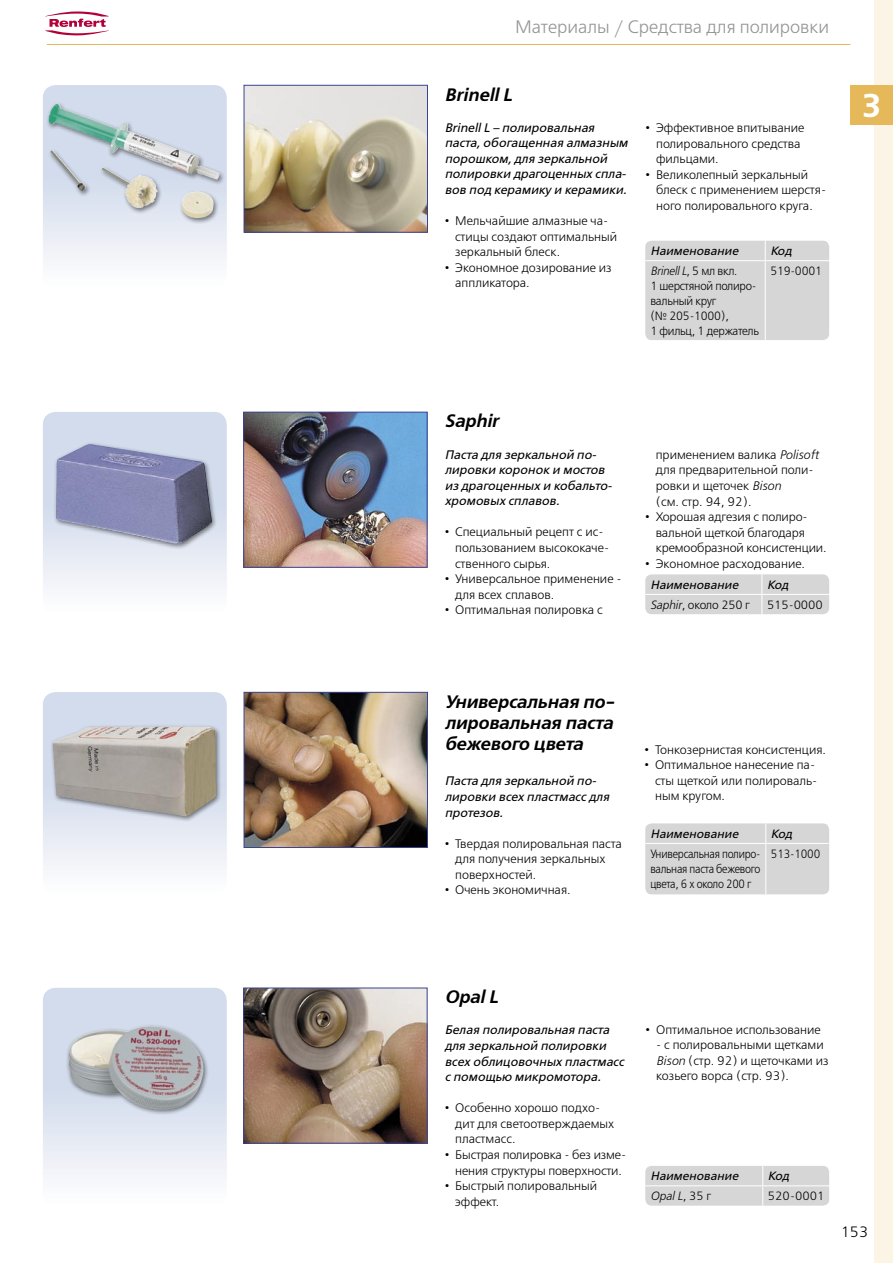
<style>
.page{position:relative;width:893px;height:1263px;background:#fff}
.page>*{position:absolute;margin:0;border:0;box-sizing:border-box;transform-origin:0 0}
.t1{font:600 33px "Free Set";color:#fff}
.t2{font:italic 600 18px/21.3px "Free Set";color:#000;text-align:justify}
.t3{font:300 18px "Free Set";color:#939393}
.t4{font:300 15px "Free Set";color:#000}
.t5{font:300 12.3px/15.6px "Free Set";color:#000}
.t6{font:italic 12.3px/15.6px "Free Set";color:#000}
.t7{font:300 12px/15px "Free Set";letter-spacing:-.02em;color:#000;scale:.94 1}
.t8{font:italic 12px "Free Set";color:#000}
.t9{font:300 12px/15px "Free Set";letter-spacing:-.02em;color:#000;text-align:justify;scale:.88 1}
.t10{font:300 12px "Free Set";letter-spacing:-.02em;color:#000}
.t11{font:italic 300 12px "Free Set";color:#000}
.t12{font:300 12px "Free Set";letter-spacing:-.02em;color:#000;scale:.9 1}
.s1{font-style:italic}
.s2{font-style:normal}
</style>
<div class="page">
<div style="left:874px;top:0;width:19px;height:1263px;background:#fcf4e5"></div>
<div style="left:850px;top:85px;width:43px;height:40px;background:#e5b85a"></div>
<hr style="left:47px;top:44px;width:803px;height:1px;background:#e5b85a">
<svg style="left:45px;top:11px;width:64px;height:24px"></svg>
<svg style="left:43px;top:692px;width:184px;height:176px"></svg>
<svg style="left:43px;top:85px;width:184px;height:176px"></svg>
<svg style="left:43px;top:988px;width:184px;height:189px;background:#dee4f0"></svg>
<svg style="left:43px;top:412px;width:184px;height:176px"></svg>
<img style="left:246px;top:87px;width:180px;height:143px">
<div style="left:244px;top:85px;width:184px;height:147px;border:1px solid #3a4592"></div>
<div style="left:53px;top:441px;width:164px;height:108px;background:#000;opacity:.5"></div>
<img style="left:56px;top:444px;width:156px;height:100px">
<img style="left:245px;top:414px;width:180px;height:151px">
<div style="left:243px;top:412px;width:184px;height:155px;border:1px solid #3a4592"></div>
<div style="left:50px;top:724px;width:172px;height:98px;background:#000;opacity:.5"></div>
<img style="left:53px;top:726px;width:163px;height:90px">
<img style="left:246px;top:694px;width:180px;height:152px">
<div style="left:244px;top:692px;width:184px;height:156px;border:1px solid #3a4592"></div>
<div style="left:65px;top:1023px;width:144px;height:92px;background:#000;opacity:.5"></div>
<img style="left:69px;top:1026px;width:135px;height:84px">
<img style="left:245px;top:990px;width:180px;height:151px">
<div style="left:243px;top:988px;width:184px;height:155px;border:1px solid #3a4592"></div>
<div style="left:45px;top:101px;width:180px;height:123px;background:#000;opacity:.5"></div>
<img style="left:49px;top:104px;width:171px;height:76px">
<div style="left:645px;top:241px;width:184px;height:99px;background:#d6d6d6;border-radius:6px"></div>
<div style="left:645px;top:574px;width:184px;height:40px;background:#d6d6d6;border-radius:6px"></div>
<div style="left:645px;top:823px;width:184px;height:71px;background:#d6d6d6;border-radius:6px"></div>
<div style="left:645px;top:1166px;width:184px;height:40px;background:#d6d6d6;border-radius:6px"></div>
<svg style="left:765px;top:241px;width:1px;height:19px"></svg>
<hr style="left:645px;top:260px;width:120px;height:1px;background:#fff">
<hr style="left:765px;top:260px;width:65px;height:1px;background:#fff">
<hr style="left:765px;top:261px;width:1px;height:80px;background:#fff">
<hr style="left:645px;top:594px;width:117px;height:1px;background:#fff">
<hr style="left:762px;top:594px;width:68px;height:1px;background:#fff">
<svg style="left:761px;top:574px;width:1px;height:40px"></svg>
<svg style="left:765px;top:823px;width:1px;height:20px"></svg>
<hr style="left:645px;top:843px;width:121px;height:1px;background:#fff">
<hr style="left:766px;top:843px;width:63px;height:1px;background:#fff">
<hr style="left:765px;top:844px;width:1px;height:50px;background:#fff">
<hr style="left:645px;top:1185px;width:118px;height:1px;background:#fff">
<hr style="left:763px;top:1185px;width:67px;height:1px;background:#fff">
<svg style="left:762px;top:1166px;width:1px;height:40px"></svg>
<p class="t3" style="left:515px;top:16px;width:316px">Материалы / Средства для полировки</p>
<p class="t2" style="left:445px;top:84px;width:69px">Brinell L</p>
<p class="t6" style="left:445px;top:120px;width:185px">Brinell L – полировальная паста, обогащенная алмазным порошком, для зеркальной полировки драгоценных спла&shy;вов под керамику и керамики.</p>
<p class="t5" style="left:455px;top:213px;width:163px;text-indent:-10px">• Мельчайшие алмазные ча&shy;стицы создают оптимальный зеркальный блеск.</p>
<p class="t5" style="left:455px;top:260px;width:158px;text-indent:-10px">• Экономное дозирование из аппликатора.</p>
<p class="t5" style="left:656px;top:120px;width:150px;text-indent:-10px">• Эффективное впитывание полировального средства фильцами.</p>
<p class="t5" style="left:656px;top:167px;width:172px;text-indent:-10px">• Великолепный зеркальный блеск с применением шерстя&shy;ного полировального круга.</p>
<p class="t8" style="left:650px;top:244px;width:89px">Наименование</p>
<p class="t8" style="left:770px;top:244px;width:23px">Код</p>
<p class="t7" style="left:650px;top:263px;width:117px"><span class="s1">Brinell L</span>, 5 мл вкл.<br>1 шерстяной полиро&shy;вальный круг<br>(№ 205-1000),<br>1 фильц, 1 держатель</p>
<p class="t7" style="left:770px;top:263px;width:56px">519-0001</p>
<p class="t2" style="left:445px;top:411px;width:55px">Saphir</p>
<p class="t6" style="left:445px;top:447px;width:169px">Паста для зеркальной по&shy;лировки коронок и мостов из драгоценных и кобальто&shy;хромовых сплавов.</p>
<p class="t5" style="left:455px;top:525px;width:156px;text-indent:-10px">• Специальный рецепт с ис&shy;пользованием высококаче&shy;ственного сырья.</p>
<p class="t5" style="left:455px;top:571px;width:168px;text-indent:-10px">• Универсальное применение - для всех сплавов.</p>
<p class="t5" style="left:445px;top:602px;width:160px">• Оптимальная полировка с</p>
<p class="t5" style="left:656px;top:447px;width:164px">применением валика <span class="s1">Polisoft </span>для предварительной поли&shy;ровки и щеточек <span class="s1">Bison<br></span>(см. стр. 94, 92).</p>
<p class="t5" style="left:656px;top:509px;width:172px;text-indent:-10px">• Хорошая адгезия с полиро&shy;вальной щеткой благодаря кремообразной консистенции.</p>
<p class="t5" style="left:645px;top:556px;width:161px">• Экономное расходование.</p>
<p class="t8" style="left:650px;top:577px;width:89px">Наименование</p>
<p class="t8" style="left:767px;top:577px;width:23px">Код</p>
<p class="t10" style="left:650px;top:597px;width:101px"><span class="s1">Saphir</span>, около 250 г</p>
<p class="t10" style="left:767px;top:597px;width:57px">515-0000</p>
<p class="t2" style="left:445px;top:691px;width:171px">Универсальная по&shy;лировальная паста бежевого цвета</p>
<p class="t6" style="left:445px;top:773px;width:166px">Паста для зеркальной по&shy;лировки всех пластмасс для протезов.</p>
<p class="t5" style="left:455px;top:836px;width:168px;text-indent:-10px">• Твердая полировальная паста для получения зеркальных поверхностей.</p>
<p class="t5" style="left:445px;top:883px;width:127px">• Очень экономичная.</p>
<p class="t5" style="left:645px;top:742px;width:183px">• Тонкозернистая консистенция.</p>
<p class="t5" style="left:655px;top:757px;width:164px;text-indent:-10px">• Оптимальное нанесение па&shy;сты щеткой или полироваль&shy;ным кругом.</p>
<p class="t8" style="left:650px;top:826px;width:89px">Наименование</p>
<p class="t8" style="left:771px;top:826px;width:23px">Код</p>
<p class="t9" style="left:650px;top:846px;width:127px">Универсальная полиро&shy;вальная паста бежевого цвета, 6 x около 200 г</p>
<p class="t12" style="left:771px;top:846px;width:56px">513-1000</p>
<p class="t1" style="left:861px;top:86px;width:22px">3</p>
<p class="t2" style="left:445px;top:987px;width:55px">Opal L</p>
<p class="t6" style="left:445px;top:1022px;width:181px">Белая полировальная паста для зеркальной полировки всех облицовочных пластмасс с помощью микромотора.</p>
<p class="t5" style="left:455px;top:1100px;width:161px;text-indent:-10px">• Особенно хорошо подхо&shy;дит для светоотверждаемых пластмасс.</p>
<p class="t5" style="left:445px;top:1147px;width:183px;text-align:center">• Быстрая полировка - без изме&shy;нения структуры поверхности.</p>
<p class="t5" style="left:455px;top:1178px;width:143px;text-indent:-10px">• Быстрый полировальный эффект.</p>
<p class="t5" style="left:646px;top:1022px;width:177px">• Оптимальное использование</p>
<p class="t5" style="left:656px;top:1037px;width:174px">- с полировальными щетками<br><span class="s1">Bison</span> (стр. 92) и щеточками из козьего ворса (стр. 93).</p>
<p class="t8" style="left:650px;top:1169px;width:89px">Наименование</p>
<p class="t8" style="left:768px;top:1169px;width:23px">Код</p>
<p class="t11" style="left:650px;top:1189px;width:62px">Opal L<span class="s2">, 35 г</span></p>
<p class="t10" style="left:768px;top:1189px;width:58px">520-0001</p>
<p class="t4" style="left:841px;top:1223px;width:29px">153</p>
</div>
